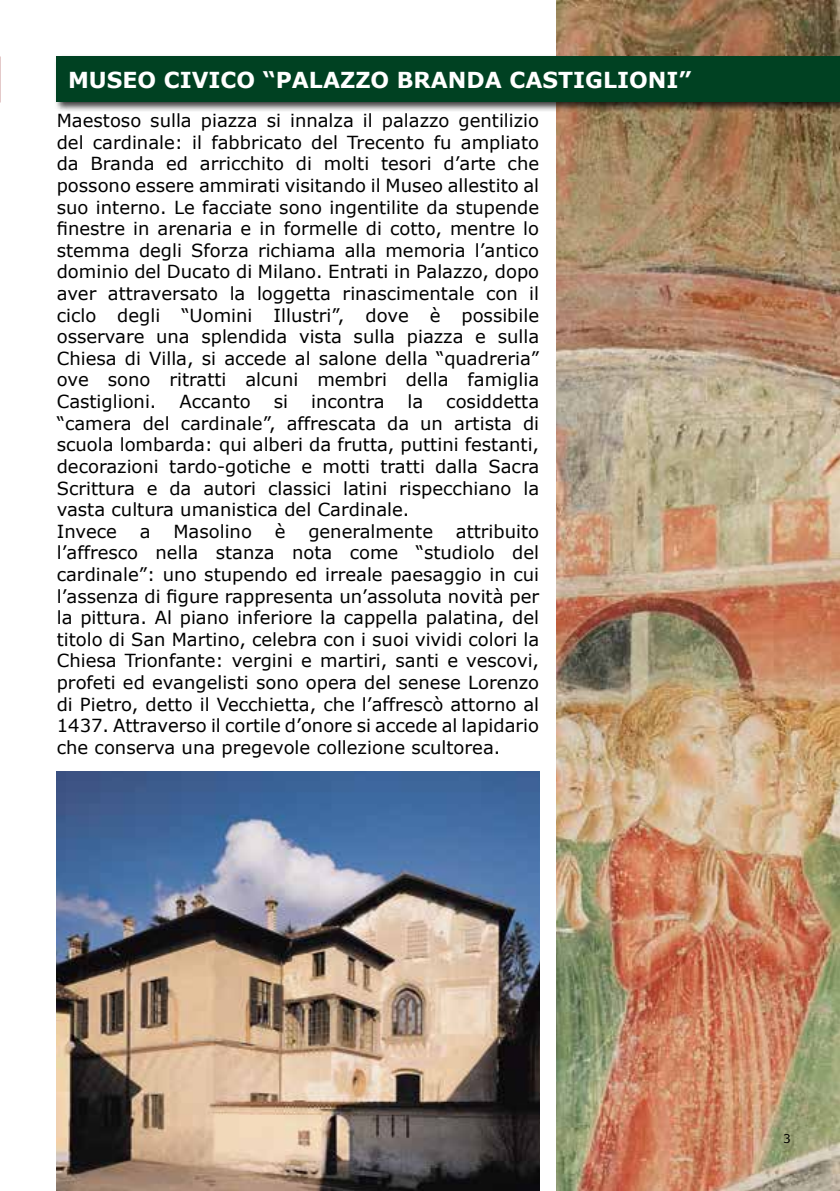
<style>
.page{position:relative;width:840px;height:1191px;background:#fff}
.page>*{position:absolute;margin:0;border:0;box-sizing:border-box;transform-origin:0 0}
.t1{font:700 22px "Verdana";color:#fff}
.t2{font:18px/21.6px "Verdana";color:#000;text-align:justify}
.t3{font:12px "Verdana";color:#000}
</style>
<div class="page">
<img style="left:556px;top:0;width:283px;height:1191px">
<img style="left:0;top:0;width:1px;height:1191px">
<img style="left:57px;top:771px;width:482px;height:420px">
<div style="left:54px;top:54px;width:785px;height:58px;background:#000;opacity:.75"></div>
<div style="left:57px;top:57px;width:782px;height:45px;background:#004122"></div>
<p class="t1" style="left:68px;top:65px;width:624px">MUSEO CIVICO “PALAZZO BRANDA CASTIGLIONI”</p>
<p class="t2" style="left:57px;top:110px;width:483px">Maestoso sulla piazza si innalza il palazzo gentilizio del cardinale: il fabbricato del Trecento fu ampliato da Branda ed arricchito di molti tesori d’arte che possono essere ammirati visitando il Museo allestito al suo interno. Le facciate sono ingentilite da stupende finestre in arenaria e in formelle di cotto, mentre lo stemma degli Sforza richiama alla memoria l’antico dominio del Ducato di Milano. Entrati in Palazzo, dopo aver attraversato la loggetta rinascimentale con il ciclo degli “Uomini Illustri”, dove è possibile osservare una splendida vista sulla piazza e sulla Chiesa di Villa, si accede al salone della “quadreria” ove sono ritratti alcuni membri della famiglia Castiglioni.</p>
<p class="t2" style="left:57px;top:391px;width:483px;text-align:left;text-indent:389px">cosiddetta “camera del cardinale”, affrescata da un artista di scuola lombarda: qui alberi da frutta, puttini festanti, decorazioni tardo-gotiche e motti tratti dalla Sacra Scrittura e da autori classici latini rispecchiano la vasta cultura umanistica del Cardinale.<br>Invece</p>
<p class="t2" style="left:179px;top:391px;width:73px">Accanto</p>
<p class="t2" style="left:274px;top:391px;width:16px">si</p>
<p class="t2" style="left:311px;top:391px;width:75px">incontra</p>
<p class="t2" style="left:407px;top:391px;width:17px">la</p>
<p class="t2" style="left:140px;top:520px;width:12px">a</p>
<p class="t2" style="left:173px;top:520px;width:80px">Masolino</p>
<p class="t2" style="left:274px;top:520px;width:12px">è</p>
<p class="t2" style="left:308px;top:520px;width:126px">generalmente</p>
<p class="t2" style="left:57px;top:520px;width:483px;text-indent:399px">attribuito l’affresco nella stanza nota come “studiolo del cardinale”: uno stupendo ed irreale paesaggio in cui l’assenza di figure rappresenta un’assoluta novità per la pittura. Al piano inferiore la cappella palatina, del titolo di San Martino, celebra con i suoi vividi colori la Chiesa Trionfante: vergini e martiri, santi e vescovi, profeti ed evangelisti sono opera del senese Lorenzo di Pietro, detto il Vecchietta, che l’affrescò attorno al 1437. Attraverso il cortile d’onore si accede al lapidario che conserva una pregevole collezione scultorea.</p>
<p class="t3" style="left:782px;top:1131px;width:9px">3</p>
</div>
